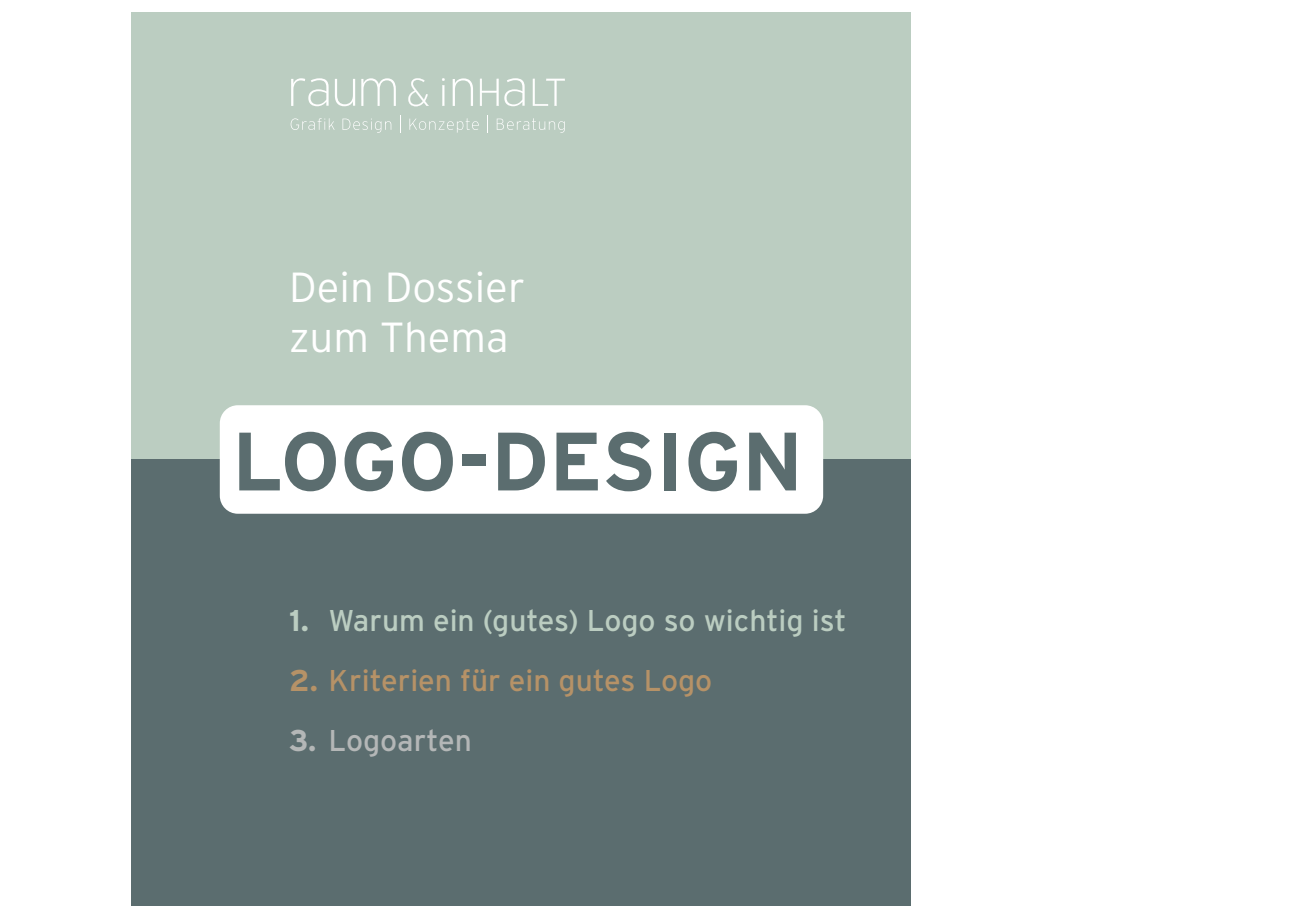
<style>
.page{position:relative;width:1289px;height:919px;background:#fff}
.page>*{position:absolute;margin:0;border:0;box-sizing:border-box;transform-origin:0 0}
.t1{font:700 82.5px "Interstate";color:#5b6d6f}
.t2{font:300 42px "Interstate";color:#fff}
.t3{font:30px "Interstate";color:#bbcdc1}
.t4{font:30px "Interstate";color:#b69267}
.t5{font:30px "Interstate";color:#b4b7b7}
.t6{font:700 30px "Interstate";color:#bbcdc1}
.s1{font-weight:700}
</style>
<div class="page">
<div style="left:132px;top:13px;width:779px;height:456px;background:#bbcdc1"></div>
<div style="left:132px;top:459px;width:779px;height:447px;background:#5b6d6f"></div>
<div style="left:220px;top:405px;width:603px;height:108px;background:#fff;border-radius:18px"></div>
<svg style="left:291px;top:78px;width:37px;height:28px"></svg>
<svg style="left:335px;top:79px;width:20px;height:27px"></svg>
<svg style="left:361px;top:78px;width:35px;height:28px"></svg>
<svg style="left:408px;top:78px;width:21px;height:28px"></svg>
<hr style="left:442px;top:85px;width:2px;height:21px;background:#fff">
<svg style="left:452px;top:78px;width:21px;height:28px"></svg>
<svg style="left:480px;top:79px;width:18px;height:27px"></svg>
<svg style="left:504px;top:78px;width:20px;height:28px"></svg>
<svg style="left:533px;top:79px;width:32px;height:27px"></svg>
<svg style="left:290px;top:118px;width:44px;height:12px"></svg>
<svg style="left:342px;top:118px;width:49px;height:15px"></svg>
<svg style="left:409px;top:118px;width:70px;height:15px"></svg>
<svg style="left:487px;top:115px;width:1px;height:18px"></svg>
<svg style="left:496px;top:118px;width:68px;height:15px"></svg>
<p class="t2" style="left:289px;top:263px;width:237px">Dein Dossier</p>
<p class="t2" style="left:289px;top:313px;width:221px">zum Thema</p>
<p class="t1" style="left:232px;top:415px;width:573px">LOGO-DESIGN</p>
<p class="t3" style="left:328px;top:603px;width:519px">Warum ein (gutes) Logo so wichtig ist</p>
<p class="t4" style="left:289px;top:663px;width:424px"><span class="s1">2.</span> Kriterien für ein gutes Logo</p>
<p class="t5" style="left:289px;top:723px;width:184px"><span class="s1">3.</span> Logoarten</p>
<p class="t6" style="left:289px;top:603px;width:21px">1.</p>
</div>
